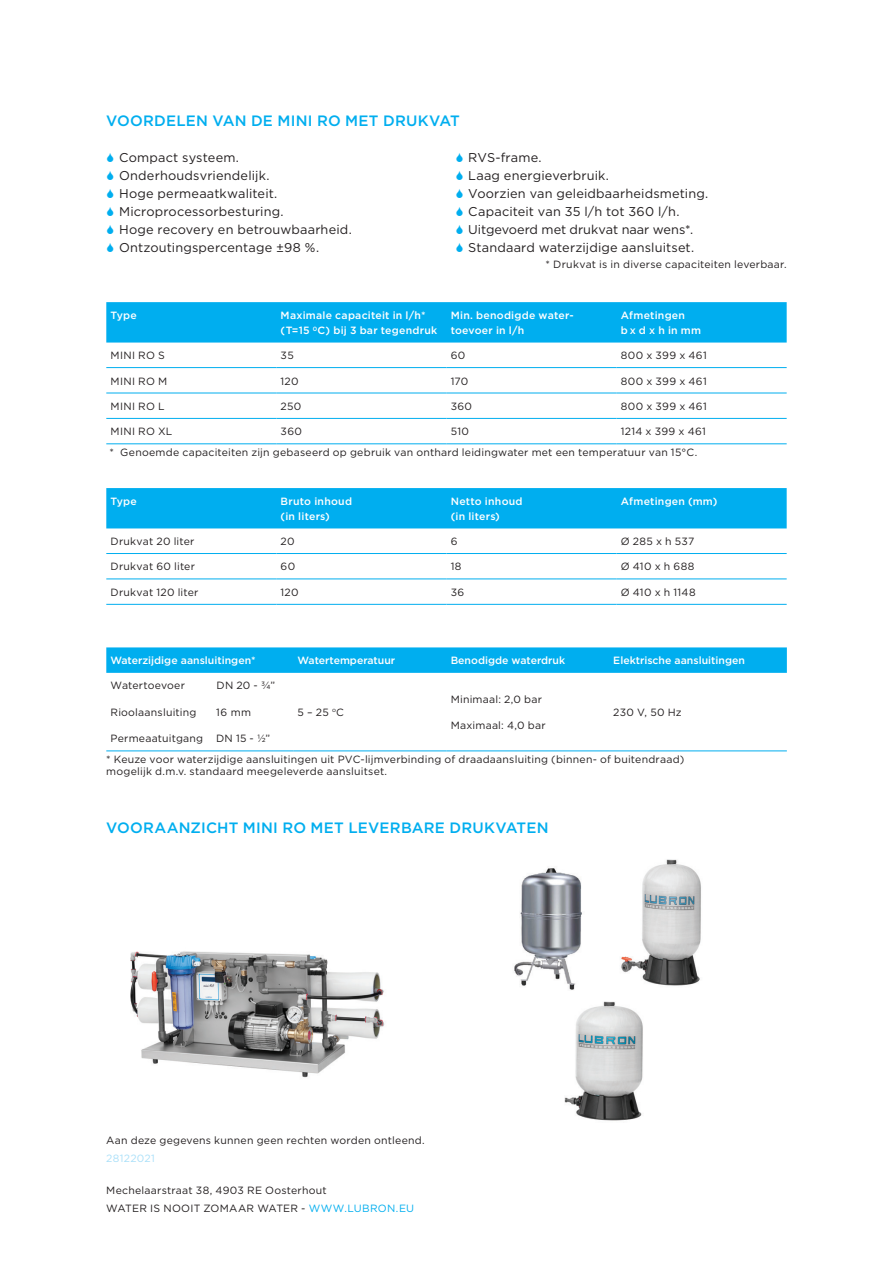
<style>
.page{position:relative;width:893px;height:1263px;background:#fff}
.page>*{position:absolute;margin:0;border:0;box-sizing:border-box;transform-origin:0 0}
.Heading{font:500 15px "Gotham";letter-spacing:.015em;color:#00aeef}
.t1{font:12.75px "Gotham";letter-spacing:.015em;color:#231f20}
.Table_cell_text_smal{font:10.5px/18px "Gotham";letter-spacing:.02em;color:#231f20}
.Table_headerrow_text{font:500 10.5px/15px "Gotham";letter-spacing:.015em;color:#fff}
.Production_number{font:10.5px "Gotham";letter-spacing:.025em;color:#aae0f9}
.s1{color:#00aeef}
</style>
<div class="page">
<div style="left:106px;top:302px;width:681px;height:41px;background:#00aeef"></div>
<hr style="left:106px;top:367px;width:170px;height:1px;background:#00aeef">
<hr style="left:276px;top:367px;width:170px;height:1px;background:#00aeef">
<hr style="left:446px;top:367px;width:171px;height:1px;background:#00aeef">
<hr style="left:617px;top:367px;width:170px;height:1px;background:#00aeef">
<hr style="left:106px;top:393px;width:170px;height:1px;background:#00aeef">
<hr style="left:276px;top:393px;width:170px;height:1px;background:#00aeef">
<hr style="left:446px;top:393px;width:171px;height:1px;background:#00aeef">
<hr style="left:617px;top:393px;width:170px;height:1px;background:#00aeef">
<hr style="left:106px;top:418px;width:170px;height:1px;background:#00aeef">
<hr style="left:276px;top:418px;width:170px;height:1px;background:#00aeef">
<hr style="left:446px;top:418px;width:171px;height:1px;background:#00aeef">
<hr style="left:617px;top:418px;width:170px;height:1px;background:#00aeef">
<hr style="left:106px;top:443px;width:170px;height:1px;background:#00aeef">
<hr style="left:276px;top:443px;width:170px;height:1px;background:#00aeef">
<hr style="left:446px;top:443px;width:171px;height:1px;background:#00aeef">
<hr style="left:617px;top:443px;width:170px;height:1px;background:#00aeef">
<svg style="left:106px;top:647px;width:681px;height:26px;background:#05afef"></svg>
<hr style="left:106px;top:750px;width:187px;height:1px;background:#00aeef">
<hr style="left:293px;top:750px;width:153px;height:1px;background:#00aeef">
<hr style="left:446px;top:750px;width:163px;height:1px;background:#00aeef">
<hr style="left:609px;top:750px;width:178px;height:1px;background:#00aeef">
<div style="left:106px;top:488px;width:681px;height:40px;background:#00aeef"></div>
<hr style="left:106px;top:553px;width:170px;height:1px;background:#00aeef">
<hr style="left:276px;top:553px;width:170px;height:1px;background:#00aeef">
<hr style="left:446px;top:553px;width:171px;height:1px;background:#00aeef">
<hr style="left:617px;top:553px;width:170px;height:1px;background:#00aeef">
<hr style="left:106px;top:578px;width:170px;height:1px;background:#00aeef">
<hr style="left:276px;top:578px;width:170px;height:1px;background:#00aeef">
<hr style="left:446px;top:578px;width:171px;height:1px;background:#00aeef">
<hr style="left:617px;top:578px;width:170px;height:1px;background:#00aeef">
<hr style="left:106px;top:604px;width:170px;height:1px;background:#00aeef">
<hr style="left:276px;top:604px;width:170px;height:1px;background:#00aeef">
<hr style="left:446px;top:604px;width:171px;height:1px;background:#00aeef">
<hr style="left:617px;top:604px;width:170px;height:1px;background:#00aeef">
<img style="left:130px;top:951px;width:255px;height:127px">
<img style="left:514px;top:859px;width:187px;height:262px">
<p class="Heading" style="left:106px;top:111px;width:355px">VOORDELEN VAN DE MINI RO MET DRUKVAT</p>
<p class="t1" style="left:119px;top:149px;width:122px">Compact systeem.</p>
<p class="t1" style="left:119px;top:167px;width:152px">Onderhoudsvriendelijk.</p>
<p class="t1" style="left:119px;top:185px;width:160px">Hoge permeaatkwaliteit.</p>
<p class="t1" style="left:119px;top:203px;width:166px">Microprocessorbesturing.</p>
<p class="t1" style="left:119px;top:221px;width:234px">Hoge recovery en betrouwbaarheid.</p>
<p class="t1" style="left:119px;top:239px;width:202px">Ontzoutingspercentage ±98 %.</p>
<p class="t1" style="left:468px;top:149px;width:75px">RVS-frame.</p>
<p class="t1" style="left:468px;top:167px;width:142px">Laag energieverbruik.</p>
<p class="t1" style="left:468px;top:185px;width:242px">Voorzien van geleidbaarheidsmeting.</p>
<p class="t1" style="left:468px;top:203px;width:213px">Capaciteit van 35 l/h tot 360 l/h.</p>
<p class="t1" style="left:468px;top:221px;width:227px">Uitgevoerd met drukvat naar wens*.</p>
<p class="t1" style="left:468px;top:239px;width:227px">Standaard waterzijdige aansluitset.</p>
<p class="Table_cell_text_smal" style="left:546px;top:255px;width:243px">* Drukvat is in diverse capaciteiten leverbaar.</p>
<p class="Table_headerrow_text" style="left:111px;top:308px;width:28px">Type</p>
<p class="Table_headerrow_text" style="left:281px;top:308px;width:158px">Maximale capaciteit in l/h* (T=15 <sup>0</sup>C) bij 3 bar tegendruk</p>
<p class="Table_headerrow_text" style="left:451px;top:308px;width:124px">Min. benodigde water-</p>
<p class="Table_headerrow_text" style="left:451px;top:323px;width:75px">toevoer in l/h</p>
<p class="Table_headerrow_text" style="left:621px;top:308px;width:82px">Afmetingen<br>b x d x h in mm</p>
<p class="Table_cell_text_smal" style="left:111px;top:346px;width:56px">MINI RO S</p>
<p class="Table_cell_text_smal" style="left:281px;top:346px;width:15px">35</p>
<p class="Table_cell_text_smal" style="left:451px;top:346px;width:16px">60</p>
<p class="Table_cell_text_smal" style="left:621px;top:346px;width:87px">800 x 399 x 461</p>
<p class="Table_cell_text_smal" style="left:111px;top:372px;width:58px">MINI RO M</p>
<p class="Table_cell_text_smal" style="left:281px;top:372px;width:19px">120</p>
<p class="Table_cell_text_smal" style="left:451px;top:372px;width:19px">170</p>
<p class="Table_cell_text_smal" style="left:621px;top:372px;width:87px">800 x 399 x 461</p>
<p class="Table_cell_text_smal" style="left:111px;top:397px;width:55px">MINI RO L</p>
<p class="Table_cell_text_smal" style="left:281px;top:397px;width:22px">250</p>
<p class="Table_cell_text_smal" style="left:451px;top:397px;width:23px">360</p>
<p class="Table_cell_text_smal" style="left:621px;top:397px;width:87px">800 x 399 x 461</p>
<p class="Table_cell_text_smal" style="left:111px;top:422px;width:63px">MINI RO XL</p>
<p class="Table_cell_text_smal" style="left:281px;top:422px;width:23px">360</p>
<p class="Table_cell_text_smal" style="left:451px;top:422px;width:20px">510</p>
<p class="Table_cell_text_smal" style="left:621px;top:422px;width:87px">1214 x 399 x 461</p>
<p class="Table_cell_text_smal" style="left:109px;top:443px;width:590px">* Genoemde capaciteiten zijn gebaseerd op gebruik van onthard leidingwater met een temperatuur van 15°C.</p>
<p class="Table_headerrow_text" style="left:111px;top:494px;width:28px">Type</p>
<p class="Table_headerrow_text" style="left:281px;top:494px;width:73px">Bruto inhoud</p>
<p class="Table_headerrow_text" style="left:281px;top:509px;width:51px">(in liters)</p>
<p class="Table_headerrow_text" style="left:451px;top:494px;width:73px">Netto inhoud</p>
<p class="Table_headerrow_text" style="left:451px;top:509px;width:51px">(in liters)</p>
<p class="Table_headerrow_text" style="left:621px;top:494px;width:98px">Afmetingen (mm)</p>
<p class="Table_cell_text_smal" style="left:111px;top:532px;width:85px">Drukvat 20 liter</p>
<p class="Table_cell_text_smal" style="left:281px;top:532px;width:16px">20</p>
<p class="Table_cell_text_smal" style="left:451px;top:532px;width:8px">6</p>
<p class="Table_cell_text_smal" style="left:621px;top:532px;width:75px">Ø 285 x h 537</p>
<p class="Table_cell_text_smal" style="left:111px;top:557px;width:86px">Drukvat 60 liter</p>
<p class="Table_cell_text_smal" style="left:281px;top:557px;width:16px">60</p>
<p class="Table_cell_text_smal" style="left:451px;top:557px;width:12px">18</p>
<p class="Table_cell_text_smal" style="left:621px;top:557px;width:75px">Ø 410 x h 688</p>
<p class="Table_cell_text_smal" style="left:111px;top:583px;width:89px">Drukvat 120 liter</p>
<p class="Table_cell_text_smal" style="left:281px;top:583px;width:19px">120</p>
<p class="Table_cell_text_smal" style="left:451px;top:583px;width:15px">36</p>
<p class="Table_cell_text_smal" style="left:621px;top:583px;width:76px">Ø 410 x h 1148</p>
<p class="Table_headerrow_text" style="left:111px;top:653px;width:146px">Waterzijdige aansluitingen*</p>
<p class="Table_headerrow_text" style="left:298px;top:653px;width:99px">Watertemperatuur</p>
<p class="Table_headerrow_text" style="left:451px;top:653px;width:116px">Benodigde waterdruk</p>
<p class="Table_headerrow_text" style="left:613px;top:653px;width:133px">Elektrische aansluitingen</p>
<p class="Table_cell_text_smal" style="left:111px;top:676px;width:76px">Watertoevoer</p>
<p class="Table_cell_text_smal" style="left:216px;top:676px;width:60px">DN 20 - ¾”</p>
<p class="Table_cell_text_smal" style="left:111px;top:703px;width:87px">Rioolaansluiting</p>
<p class="Table_cell_text_smal" style="left:216px;top:703px;width:36px">16 mm</p>
<p class="Table_cell_text_smal" style="left:111px;top:729px;width:161px">Permeaatuitgang DN 15 - ½”</p>
<p class="Table_cell_text_smal" style="left:451px;top:690px;width:93px">Minimaal: 2,0 bar</p>
<p class="Table_cell_text_smal" style="left:451px;top:716px;width:97px">Maximaal: 4,0 bar</p>
<p class="Table_cell_text_smal" style="left:613px;top:703px;width:70px">230 V, 50 Hz</p>
<p class="Table_cell_text_smal" style="left:106px;top:750px;width:579px">* Keuze voor waterzijdige aansluitingen uit PVC-lijmverbinding of draadaansluiting (binnen- of buitendraad)</p>
<p class="Table_cell_text_smal" style="left:106px;top:762px;width:282px">mogelijk d.m.v. standaard meegeleverde aansluitset.</p>
<p class="Table_cell_text_smal" style="left:298px;top:703px;width:48px">5 – 25 <sup>o</sup>C</p>
<p class="Heading" style="left:106px;top:818px;width:444px">VOORAANZICHT MINI RO MET LEVERBARE DRUKVATEN</p>
<p class="Table_cell_text_smal" style="left:106px;top:1131px;width:320px">Aan deze gegevens kunnen geen rechten worden ontleend.</p>
<p class="Production_number" style="left:106px;top:1151px;width:50px">28122021</p>
<p class="Table_cell_text_smal" style="left:106px;top:1181px;width:309px">Mechelaarstraat 38, 4903 RE Oosterhout<br>WATER IS NOOIT ZOMAAR WATER - <span class="s1">WWW.LUBRON.EU</span></p>
</div>
